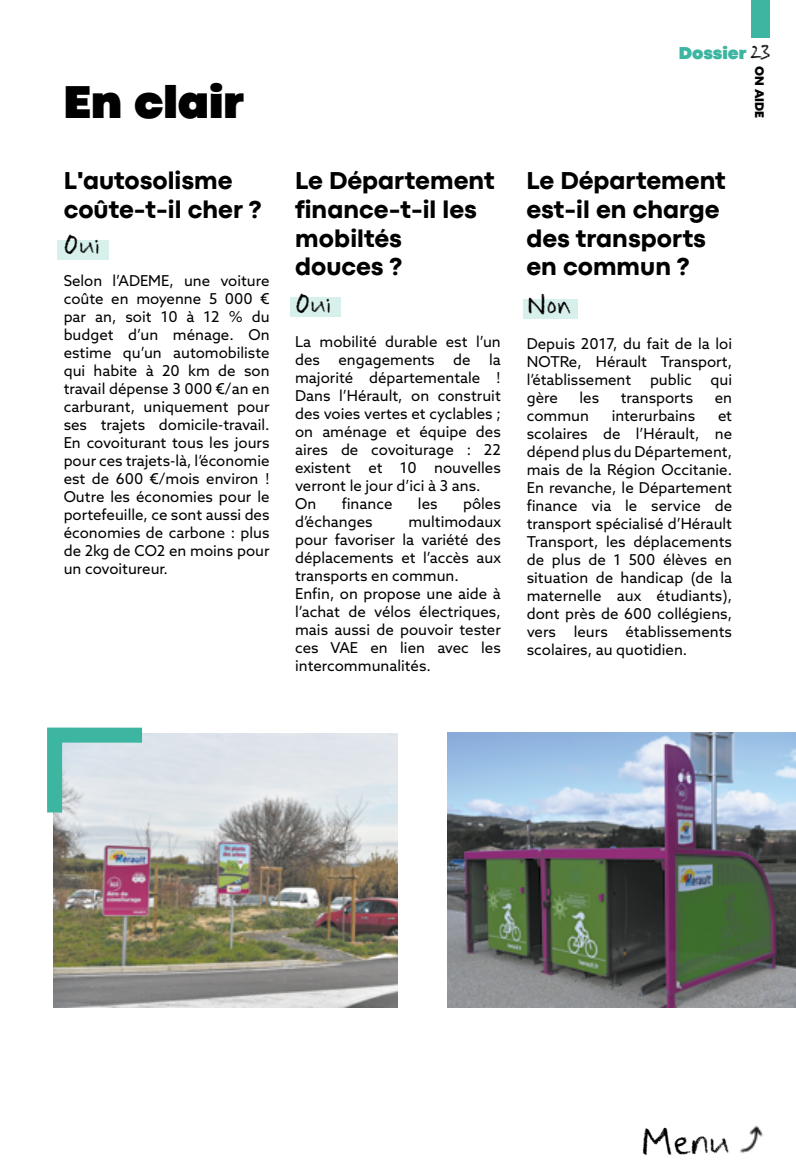
<style>
.page{position:relative;width:796px;height:1170px;background:#fff}
.page>*{position:absolute;margin:0;border:0;box-sizing:border-box;transform-origin:0 0}
.t1{font:900 48px "Codec Pro";color:#000}
.t2{font:36px "Frank Reaction";color:#000}
.t3{font:27px "Frank Reaction";color:#000}
.t4{font:800 25.5px/28.5px "Codec Pro";color:#000}
.t5{font:900 18px "Codec Pro";color:#3cb5a1}
.t6{font:15px/18px "Azo Sans";color:#000;text-align:justify}
.t7{font:900 12px "Azo Sans";color:#000}
.s1{font-style:inherit}
.s2{font-family:"Frank Reaction";font-weight:400;font-size:19.5px;color:#000}
</style>
<div class="page">
<div style="left:750px;top:0;width:19px;height:38px;background:#3cb5a1"></div>
<img style="left:447px;top:732px;width:348px;height:275px">
<img style="left:54px;top:733px;width:344px;height:274px">
<div style="left:57px;top:240px;width:52px;height:19px;background:#d8f0ec"></div>
<div style="left:290px;top:297px;width:51px;height:20px;background:#d8f0ec"></div>
<div style="left:523px;top:299px;width:54px;height:20px;background:#d8f0ec"></div>
<svg style="left:47px;top:727px;width:110px;height:100px;background:#b8d8d8"></svg>
<img style="left:739px;top:1125px;width:24px;height:28px">
<h1 class="t1" style="left:63px;top:73px;width:182px">En clair</h1>
<h3 class="t4" style="left:64px;top:166px;width:199px">L<span class="s1">'</span>autosolisme coûte-t-il cher ?</h3>
<h3 class="t3" style="left:64px;top:227px;width:37px">Oui</h3>
<p class="t6" style="left:64px;top:272px;width:207px">Selon l’ADEME, une voiture coûte en moyenne 5 000 € par an, soit 10 à 12 % du budget d’un ménage. On estime qu’un automobiliste qui habite à 20 km de son travail dépense 3 000 €/an en carburant, uniquement pour ses trajets domicile-travail.<br>En covoiturant tous les jours pour ces trajets-là, l’économie est de 600 €/mois environ !<br>Outre les économies pour le portefeuille, ce sont aussi des économies de carbone : plus de 2kg de CO2 en moins pour un covoitureur.</p>
<p class="t5" style="left:678px;top:43px;width:93px">Dossier <span class="s2">23</span></p>
<p class="t7" style="left:767px;top:66px;width:53px;rotate:90deg">ON AIDE</p>
<h3 class="t4" style="left:295px;top:166px;width:201px">Le Département finance-t-il les mobiltés douces ?</h3>
<h3 class="t4" style="left:526px;top:166px;width:201px">Le Département est-il en charge des transports en commun ?</h3>
<h3 class="t3" style="left:296px;top:285px;width:37px">Oui</h3>
<p class="t6" style="left:295px;top:332px;width:207px;text-align:left">La mobilité durable est l’un des engagements de la majorité départementale !<br>Dans l’Hérault, on construit des voies vertes et cyclables ; on aménage et équipe des aires de covoiturage : 22 existent et 10 nouvelles verront le jour d’ici à 3 ans.<br>On</p>
<p class="t6" style="left:341px;top:494px;width:52px">finance</p>
<p class="t6" style="left:417px;top:494px;width:21px">les</p>
<p class="t6" style="left:463px;top:494px;width:39px">pôles</p>
<p class="t6" style="left:295px;top:512px;width:79px">d’échanges</p>
<p class="t6" style="left:295px;top:512px;width:207px;text-align:left;text-indent:113px">multimodaux pour favoriser la variété des déplacements et l’accès aux transports en commun.<br>Enfin, on propose une aide à l’achat de vélos électriques, mais aussi de pouvoir tester ces VAE en lien avec les intercommunalités.</p>
<h3 class="t3" style="left:526px;top:287px;width:47px">Non</h3>
<p class="t6" style="left:526px;top:334px;width:207px">Depuis 2017, du fait de la loi NOTRe, Hérault Transport, l’établissement public qui gère</p>
<p class="t6" style="left:579px;top:388px;width:21px">les</p>
<p class="t6" style="left:620px;top:388px;width:74px">transports</p>
<p class="t6" style="left:714px;top:388px;width:19px">en</p>
<p class="t6" style="left:526px;top:406px;width:64px">commun</p>
<p class="t6" style="left:611px;top:406px;width:85px">interurbains</p>
<p class="t6" style="left:526px;top:406px;width:207px;text-indent:191px">et scolaires de l’Hérault, ne dépend plus du Département, mais de la Région Occitanie.<br>En revanche, le Département finance via le service de transport spécialisé d’Hérault Transport, les déplacements de plus de 1 500 élèves en situation de handicap (de la maternelle aux étudiants), dont près de 600 collégiens, vers leurs établissements scolaires, au quotidien.</p>
<h2 class="t2" style="left:640px;top:1117px;width:90px">Menu</h2>
</div>
